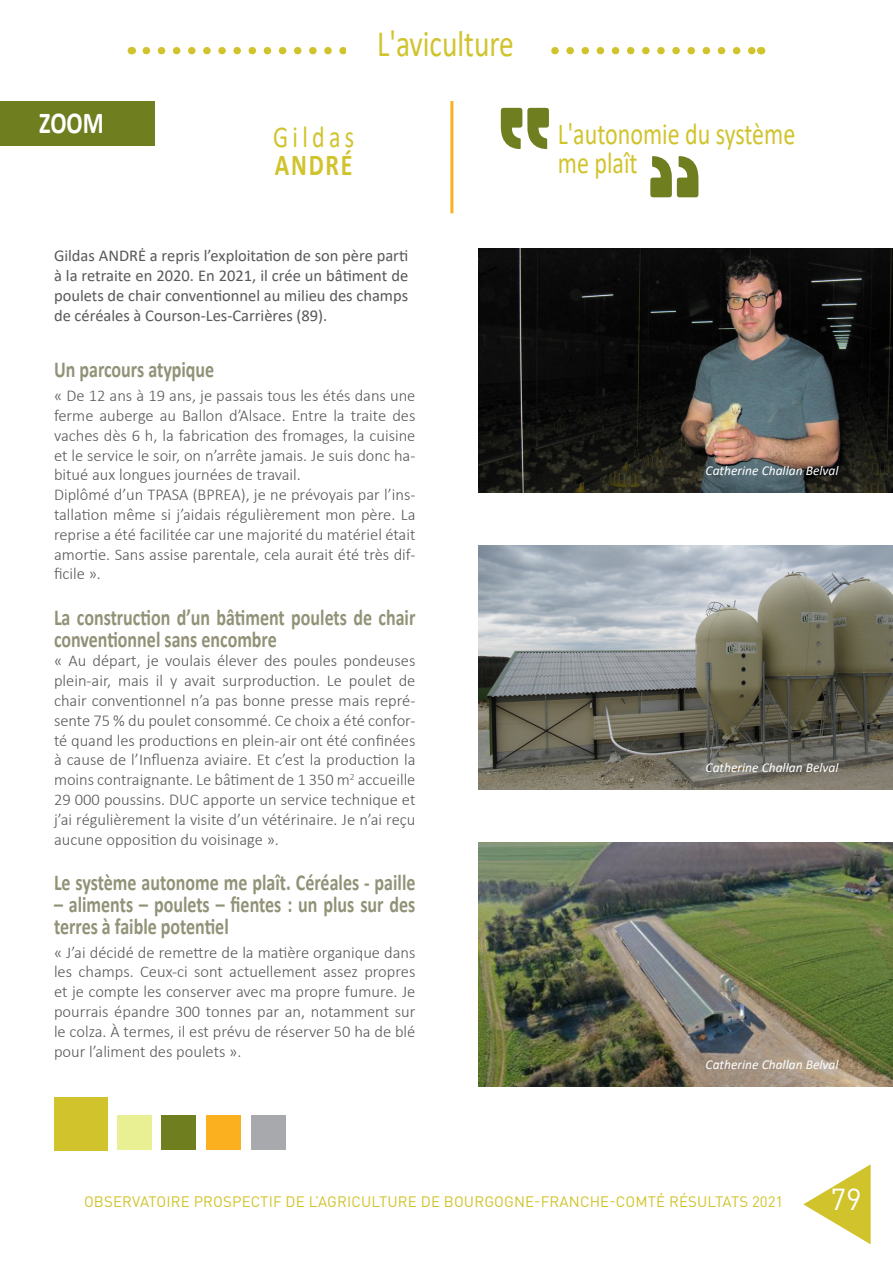
<style>
.page{position:relative;width:893px;height:1263px;background:#fff}
.page>*{position:absolute;margin:0;border:0;box-sizing:border-box;transform-origin:0 0}
.t1{font:37.35px "Calibri";color:#d0c32c;scale:.79 1}
.t2{font:30.45px "Calibri";color:#d0c32c;scale:.79 1}
.t3{font:700 30.45px "Calibri";letter-spacing:.07em;color:#d0c32c;scale:.79 1}
.t4{font:700 30.45px "Calibri";color:#fff;scale:.79 1}
.t5{font:30px "DIN Pro";color:#fff}
.t6{font:700 22.8px/21.6px "Calibri";color:#929278;scale:.79 1}
.t7{font:300 16.5px/19.8px "Calibri";color:#57585a;text-align:justify}
.t8{font:16.5px/19.8px "Calibri";color:#57585a;text-align:justify}
.t9{font:15px "DIN Pro";letter-spacing:.01em;color:#d0c32c}
.t10{font:italic 13.5px "Calibri";color:#fff}
</style>
<div class="page">
<svg style="left:146px;top:47px;width:607px;height:7px"></svg>
<svg style="left:803px;top:1164px;width:68px;height:80px"></svg>
<div style="left:346px;top:34px;width:199px;height:34px;background:#fff"></div>
<img style="left:479px;top:249px;width:414px;height:244px">
<img style="left:479px;top:545px;width:414px;height:244px">
<img style="left:479px;top:842px;width:414px;height:244px">
<div style="left:54px;top:1097px;width:53px;height:53px;background:#d0c32c"></div>
<div style="left:162px;top:1116px;width:34px;height:34px;background:#6f7f1f"></div>
<div style="left:118px;top:1116px;width:34px;height:34px;background:#e9f094"></div>
<div style="left:207px;top:1116px;width:34px;height:34px;background:#fbb11f"></div>
<div style="left:252px;top:1116px;width:34px;height:34px;background:#a8a9ad"></div>
<div style="left:0;top:101px;width:155px;height:45px;background:#6f7f1f"></div>
<svg style="left:501px;top:108px;width:48px;height:41px"></svg>
<svg style="left:650px;top:156px;width:48px;height:41px"></svg>
<hr style="left:450px;top:101px;width:3px;height:112px;background:#fbb11f">
<p class="t4" style="left:39px;top:101px;width:83px">ZOOM</p>
<h1 class="t1" style="left:377px;top:18px;width:175px">L'aviculture</h1>
<p class="t2" style="left:273px;top:115px;width:104px">Gildas</p>
<p class="t3" style="left:275px;top:144px;width:100px">ANDRÉ</p>
<p class="t8" style="left:54px;top:245px;width:356px">Gildas ANDRĖ a repris l’exploitation de son père parti à la retraite en 2020. En 2021, il crée un bâtiment de poulets de chair conventionnel au milieu des champs de céréales à Courson-Les-Carrières (89).</p>
<p class="t6" style="left:54px;top:358px;width:204px">Un parcours atypique</p>
<p class="t7" style="left:54px;top:386px;width:363px">« De 12 ans à 19 ans, je passais tous les étés dans une ferme auberge au Ballon d’Alsace. Entre la traite des vaches dès 6 h, la fabrication des fromages, la cuisine et le service le soir, on n’arrête jamais. Je suis donc ha&shy;bitué aux longues journées de travail.</p>
<p class="t7" style="left:54px;top:485px;width:363px">Diplômé d’un TPASA (BPREA), je ne prévoyais par l’ins&shy;tallation même si j’aidais régulièrement mon père. La reprise a été facilitée car une majorité du matériel était amortie. Sans assise parentale, cela aurait été très dif&shy;ficile ».</p>
<p class="t6" style="left:54px;top:606px;width:459px">La construction d’un bâtiment poulets de chair conventionnel sans encombre</p>
<p class="t7" style="left:54px;top:651px;width:363px">« Au départ, je voulais élever des poules pondeuses plein-air, mais il y avait surproduction. Le poulet de chair conventionnel n’a pas bonne presse mais repré&shy;sente 75 % du poulet consommé. Ce choix a été confor&shy;té quand les productions en plein-air ont été confinées à cause de l’Influenza aviaire. Et c’est la production la moins contraignante. Le bâtiment de 1 350 m<sup>2</sup> accueille 29 000 poussins. DUC apporte un service technique et j’ai régulièrement la visite d’un vétérinaire. Je n’ai reçu aucune opposition du voisinage ».</p>
<p class="t6" style="left:54px;top:872px;width:459px">Le système autonome me plaît. Céréales - paille</p>
<p class="t6" style="left:54px;top:893px;width:459px">– aliments – poulets – fientes : un plus sur des terres à faible potentiel</p>
<p class="t7" style="left:54px;top:942px;width:363px">« J’ai décidé de remettre de la matière organique dans les champs. Ceux-ci sont actuellement assez propres et je compte les conserver avec ma propre fumure. Je pourrais épandre 300 tonnes par an, notamment sur le colza. À termes, il est prévu de réserver 50 ha de blé pour l’aliment des poulets ».</p>
<p class="t2" style="left:558px;top:113px;width:302px">L'autonomie du système</p>
<p class="t2" style="left:558px;top:142px;width:102px">me plaît</p>
<p class="t10" style="left:706px;top:461px;width:135px">Catherine Challan Belval</p>
<p class="t10" style="left:706px;top:758px;width:135px">Catherine Challan Belval</p>
<p class="t10" style="left:706px;top:1055px;width:135px">Catherine Challan Belval</p>
<p class="t9" style="left:84px;top:1192px;width:701px">OBSERVATOIRE PROSPECTIF DE L’AGRICULTURE DE BOURGOGNE-FRANCHE-COMTÉ RÉSULTATS 2021</p>
<h3 class="t5" style="left:830px;top:1179px;width:33px">79</h3>
</div>
